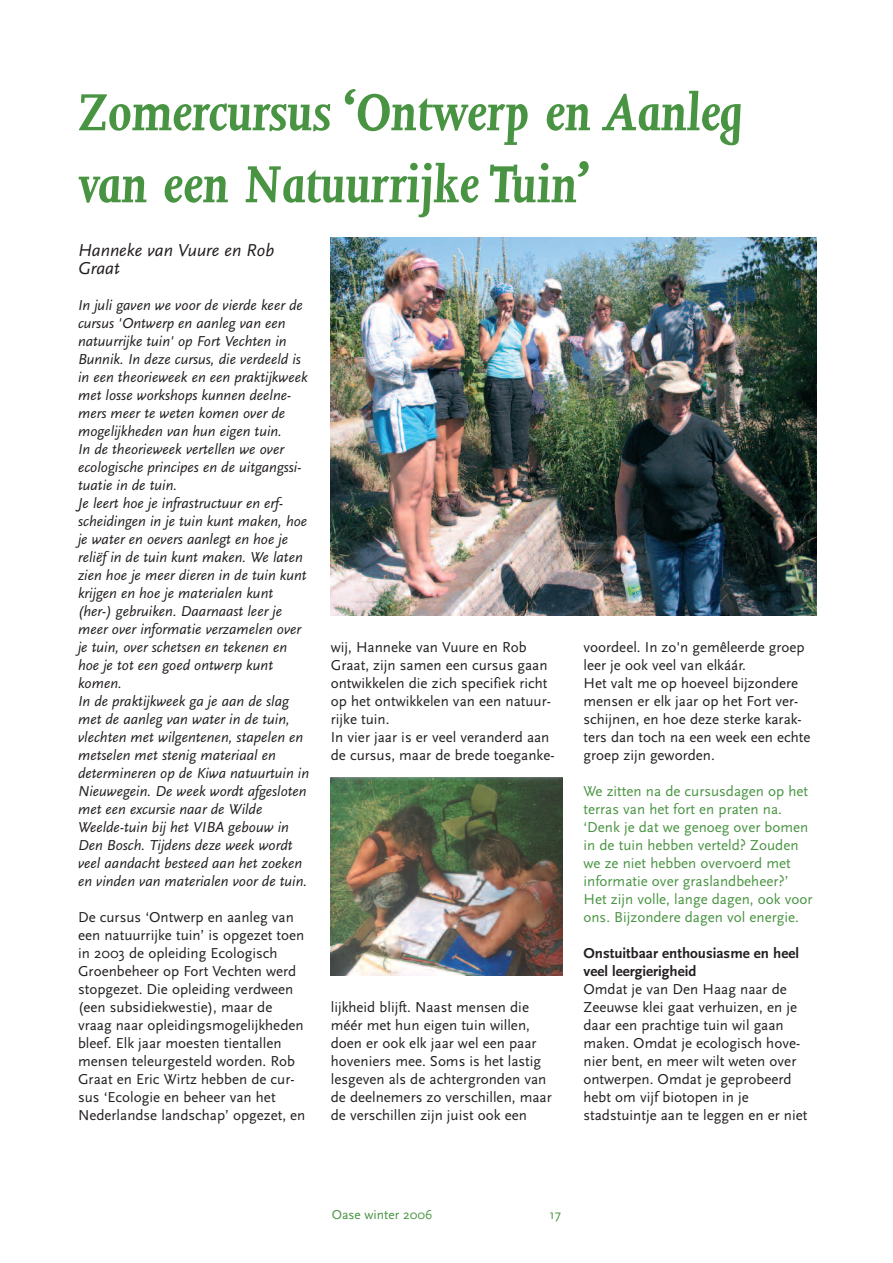
<style>
.page{position:relative;width:893px;height:1263px;background:#fff}
.page>*{position:absolute;margin:0;border:0;box-sizing:border-box;transform-origin:0 0}
.t1{font:italic 700 60px/72px "Joanna";color:#499442}
.t2{font:italic 18px/18px "Scala Sans";color:#231f20}
.t3{font:15px/18px "Scala Sans";color:#231f20}
.t4{font:italic 15px/18px "Scala Sans";color:#231f20}
.t5{font:15px/18px "Scala Sans";color:#499442}
.t6{font:700 15px/18px "Scala Sans";color:#231f20}
.t7{font:13.5px "Scala Sans";color:#499442}
</style>
<div class="page">
<img style="left:330px;top:778px;width:233px;height:198px">
<img style="left:330px;top:238px;width:486px;height:378px">
<h1 class="t1" style="left:78px;top:81px;width:666px">Zomercursus ‘Ontwerp en Aanleg van een Natuurrijke Tuin’</h1>
<p class="t2" style="left:78px;top:241px;width:198px">Hanneke van Vuure en Rob<br>Graat</p>
<p class="t4" style="left:78px;top:296px;width:233px">In juli gaven we voor de vierde keer de cursus 'Ontwerp en aanleg van een natuurrijke tuin' op Fort Vechten in Bunnik. In deze cursus, die verdeeld is in een theorieweek en een praktijkweek met losse workshops kunnen deelne&shy;mers meer te weten komen over de mogelijkheden van hun eigen tuin.<br>In de theorieweek vertellen we over ecologische principes en de uitgangssi&shy;tuatie in de tuin.<br>Je leert hoe je infrastructuur en erf&shy;scheidingen in je tuin kunt maken, hoe je water en oevers aanlegt en hoe je reliëf in de tuin kunt maken. We laten zien hoe je meer dieren in de tuin kunt krijgen en hoe je materialen kunt (her-) gebruiken. Daarnaast leer je meer over informatie verzamelen over je tuin, over schetsen en tekenen en hoe je tot een goed ontwerp kunt komen.<br>In de praktijkweek ga je aan de slag met de aanleg van water in de tuin, vlechten met wilgentenen, stapelen en metselen met stenig materiaal en determineren op de Kiwa natuurtuin in Nieuwegein. De week wordt afgesloten met een excursie naar de Wilde Weelde-tuin bij het VIBA gebouw in Den Bosch. Tijdens deze week wordt veel aandacht besteed aan het zoeken en vinden van materialen voor de tuin.</p>
<p class="t3" style="left:78px;top:908px;width:229px">De cursus ‘Ontwerp en aanleg van een natuurrijke tuin’ is opgezet toen in 2003 de opleiding Ecologisch Groenbeheer op Fort Vechten werd stopgezet. Die opleiding verdween (een subsidiekwestie), maar de vraag naar opleidingsmogelijkheden bleef. Elk jaar moesten tientallen mensen teleurgesteld worden. Rob Graat en Eric Wirtz hebben de cur&shy;sus ‘Ecologie en beheer van het Nederlandse landschap’ opgezet, en</p>
<p class="t3" style="left:331px;top:638px;width:225px">wij, Hanneke van Vuure en Rob<br>Graat, zijn samen een cursus gaan ontwikkelen die zich specifiek richt op het ontwikkelen van een natuur&shy;rijke tuin.<br>In vier jaar is er veel veranderd aan de cursus, maar de brede toeganke-</p>
<p class="t3" style="left:331px;top:998px;width:223px">lijkheid blijft. Naast mensen die méér met hun eigen tuin willen, doen er ook elk jaar wel een paar hoveniers mee. Soms is het lastig lesgeven als de achtergronden van de deelnemers zo verschillen, maar de verschillen zijn juist ook een</p>
<p class="t3" style="left:583px;top:638px;width:229px">voordeel. In zo'n gemêleerde groep leer je ook veel van elkáár.<br>Het valt me op hoeveel bijzondere mensen er elk jaar op het Fort ver&shy;schijnen, en hoe deze sterke karak&shy;ters dan toch na een week een echte groep zijn geworden.</p>
<p class="t5" style="left:583px;top:782px;width:230px">We zitten na de cursusdagen op het terras van het fort en praten na. ‘Denk je dat we genoeg over bomen in de tuin hebben verteld? Zouden we ze niet hebben overvoerd met informatie over graslandbeheer?’ Het zijn volle, lange dagen, ook voor ons. Bijzondere dagen vol energie.</p>
<p class="t6" style="left:583px;top:944px;width:217px">Onstuitbaar enthousiasme en heel veel leergierigheid</p>
<p class="t3" style="left:583px;top:980px;width:225px">Omdat je van Den Haag naar de<br>Zeeuwse klei gaat verhuizen, en je daar een prachtige tuin wil gaan maken. Omdat je ecologisch hove&shy;nier bent, en meer wilt weten over ontwerpen. Omdat je geprobeerd hebt om vijf biotopen in je stadstuintje aan te leggen en er niet</p>
<p class="t7" style="left:332px;top:1207px;width:102px">Oase winter 2006</p>
<p class="t7" style="left:549px;top:1207px;width:13px">17</p>
</div>
